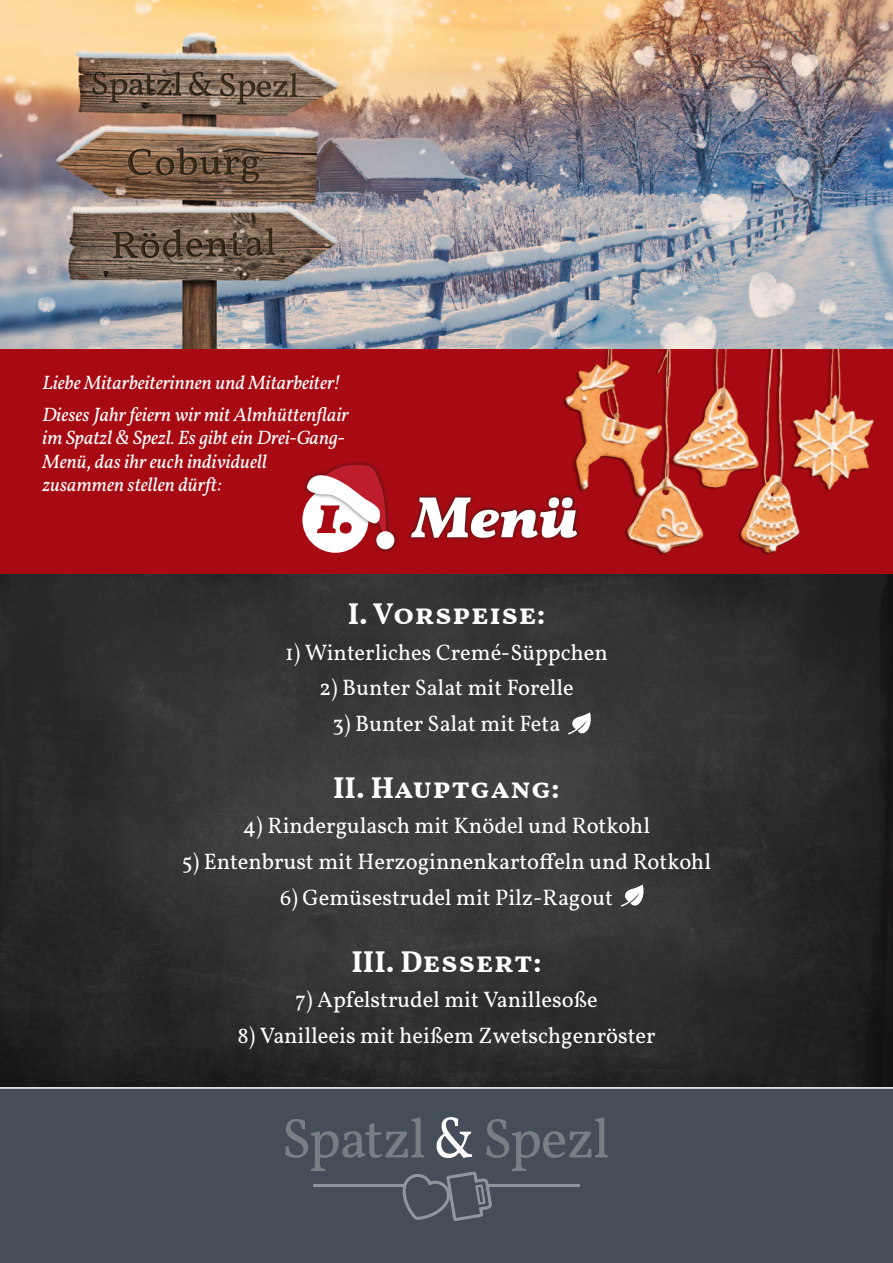
<style>
.page{position:relative;width:893px;height:1263px;background:#fff}
.page>*{position:absolute;margin:0;border:0;box-sizing:border-box;transform-origin:0 0}
.t1{font:italic 700 58.65px "Vollkorn";color:#fff}
.t2{font:700 30px "Vollkorn SC";color:#fff}
.t3{font:22.5px "Vollkorn";color:#fff}
.t4{font:italic 19.5px/23.4px "Vollkorn";color:#fff}
.s1{font-size:55.05px;color:#a70a12}
</style>
<div class="page">
<img style="left:0;top:0;width:893px;height:349px">
<img style="left:0;top:574px;width:893px;height:513px">
<div style="left:0;top:349px;width:893px;height:225px;background:#a70a12"></div>
<div style="left:0;top:1087px;width:893px;height:176px;background:#444d58"></div>
<svg style="left:285px;top:1117px;width:323px;height:104px;background:#4f5762"></svg>
<img style="left:562px;top:349px;width:312px;height:206px">
<svg style="left:409px;top:494px;width:172px;height:47px"></svg>
<div style="left:303px;top:460px;width:96px;height:94px;background:#231f20;opacity:.75"></div>
<svg style="left:306px;top:463px;width:82px;height:84px;background:#da9b9f"></svg>
<div style="left:376px;top:531px;width:18px;height:18px;background:#fff;border-radius:50%"></div>
<svg style="left:621px;top:884px;width:24px;height:23px"></svg>
<svg style="left:568px;top:712px;width:24px;height:23px"></svg>
<p class="t4" style="left:43px;top:366px;width:308px;line-height:32px">Liebe Mitarbeiterinnen und Mitarbeiter!<br>Dieses Jahr feiern wir mit Almhüttenflair</p>
<p class="t4" style="left:43px;top:426px;width:304px">im Spatzl &amp; Spezl. Es gibt ein Drei-Gang-<br>Menü, das ihr euch individuell zusammen stellen dürft:</p>
<h1 class="t1" style="left:317px;top:482px;width:263px"><span class="s1">1.</span> Menü</h1>
<h2 class="t2" style="left:348px;top:591px;width:199px">I. Vorspeise:</h2>
<p class="t3" style="left:285px;top:639px;width:324px">1) Winterliches Cremé-Süppchen</p>
<p class="t3" style="left:319px;top:674px;width:256px">2) Bunter Salat mit Forelle</p>
<p class="t3" style="left:333px;top:710px;width:229px">3) Bunter Salat mit Feta</p>
<h2 class="t2" style="left:333px;top:765px;width:228px">II. Hauptgang:</h2>
<p class="t3" style="left:243px;top:812px;width:409px">4) Rindergulasch mit Knödel und Rotkohl</p>
<p class="t3" style="left:182px;top:848px;width:531px">5) Entenbrust mit Herzoginnenkartoffeln und Rotkohl</p>
<p class="t3" style="left:280px;top:883px;width:334px">6) Gemüsestrudel mit Pilz-Ragout</p>
<h2 class="t2" style="left:351px;top:939px;width:192px">III. Dessert:</h2>
<p class="t3" style="left:295px;top:986px;width:304px">7) Apfelstrudel mit Vanillesoße</p>
<p class="t3" style="left:237px;top:1022px;width:420px">8) Vanilleeis mit heißem Zwetschgenröster</p>
</div>
